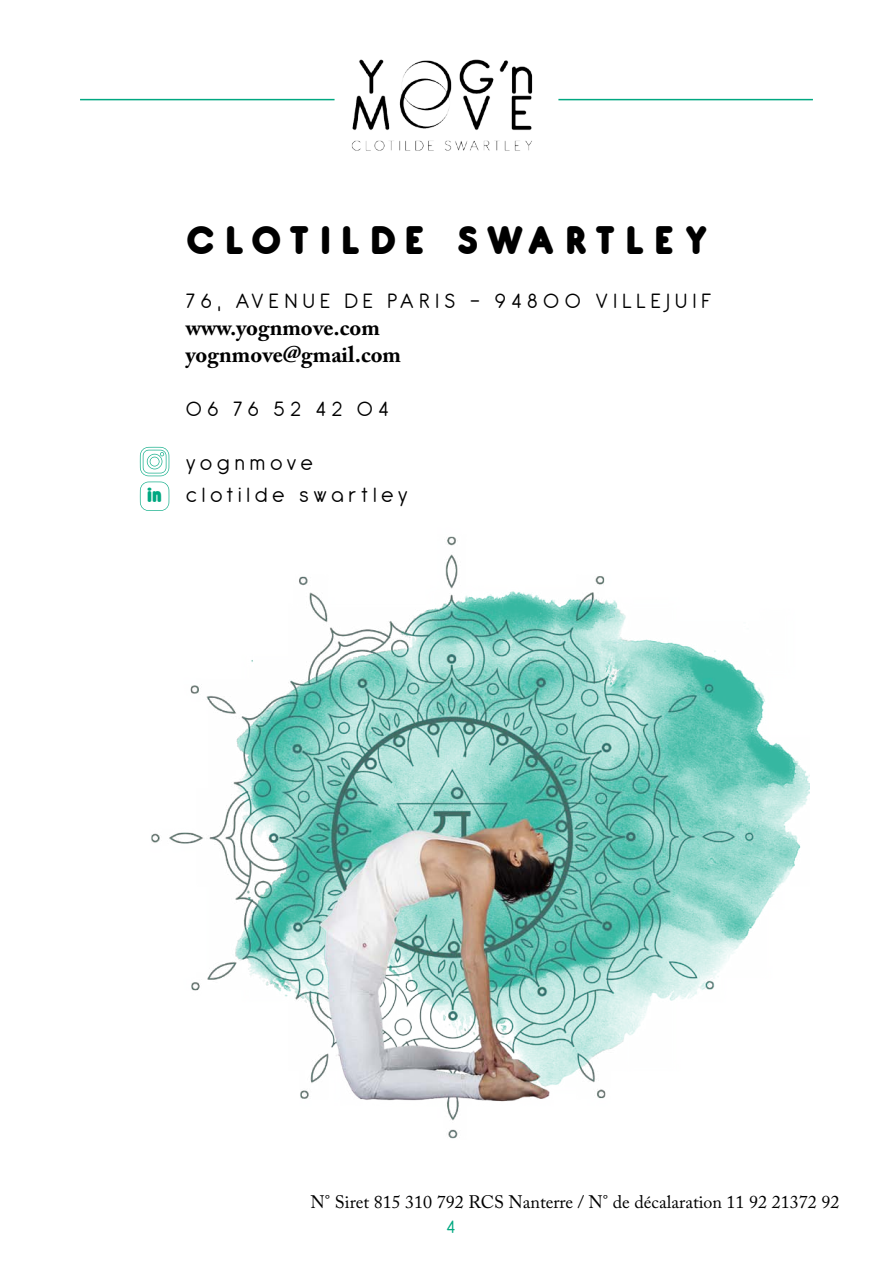
<style>
.page{position:relative;width:893px;height:1263px;background:#fff}
.page>*{position:absolute;margin:0;border:0;box-sizing:border-box;transform-origin:0 0}
.t1{font:800 43.5px "Antipasto";letter-spacing:.245em;color:#000}
.t2{font:22.5px/31.5px "Antipasto";letter-spacing:.215em;color:#000}
.t3{font:700 22.5px/27px "Adobe Caslon Pro";color:#000}
.t4{font:19.5px "Antipasto";color:#00a881}
.t5{font:18px "Adobe Caslon Pro";color:#000}
.s1{font-weight:800;color:#00a881}
</style>
<div class="page">
<img style="left:329px;top:59px;width:235px;height:92px">
<hr style="left:80px;top:99px;width:255px;height:1px;background:#00a881">
<hr style="left:558px;top:99px;width:255px;height:1px;background:#00a881">
<img style="left:151px;top:536px;width:659px;height:603px">
<svg style="left:140px;top:447px;width:29px;height:29px"></svg>
<svg style="left:140px;top:482px;width:29px;height:29px"></svg>
<h1 class="t1" style="left:186px;top:212px;width:524px">CLOTILDE SWARTLEY</h1>
<p class="t2" style="left:186px;top:286px;width:100px">76, avenue</p>
<p class="t2" style="left:345px;top:286px;width:15px">de</p>
<p class="t2" style="left:388px;top:286px;width:27px">Paris</p>
<p class="t2" style="left:470px;top:286px;width:140px">- 94800 Ville</p>
<p class="t2" style="left:666px;top:286px;width:22px">juif</p>
<p class="t3" style="left:186px;top:314px;width:217px">www.yognmove.com yognmove@gmail.com</p>
<p class="t2" style="left:186px;top:394px;width:204px">06 76 52 42 04</p>
<p class="t2" style="left:147px;top:448px;width:263px;text-indent:39px">yognmove<br><span class="s1">in</span> clotilde swartley</p>
<p class="t5" style="left:311px;top:1191px;width:530px">N° Siret 815 310 792 RCS Nanterre / N° de décalaration 11 92 21372 92</p>
<p class="t4" style="left:446px;top:1215px;width:10px">4</p>
</div>
